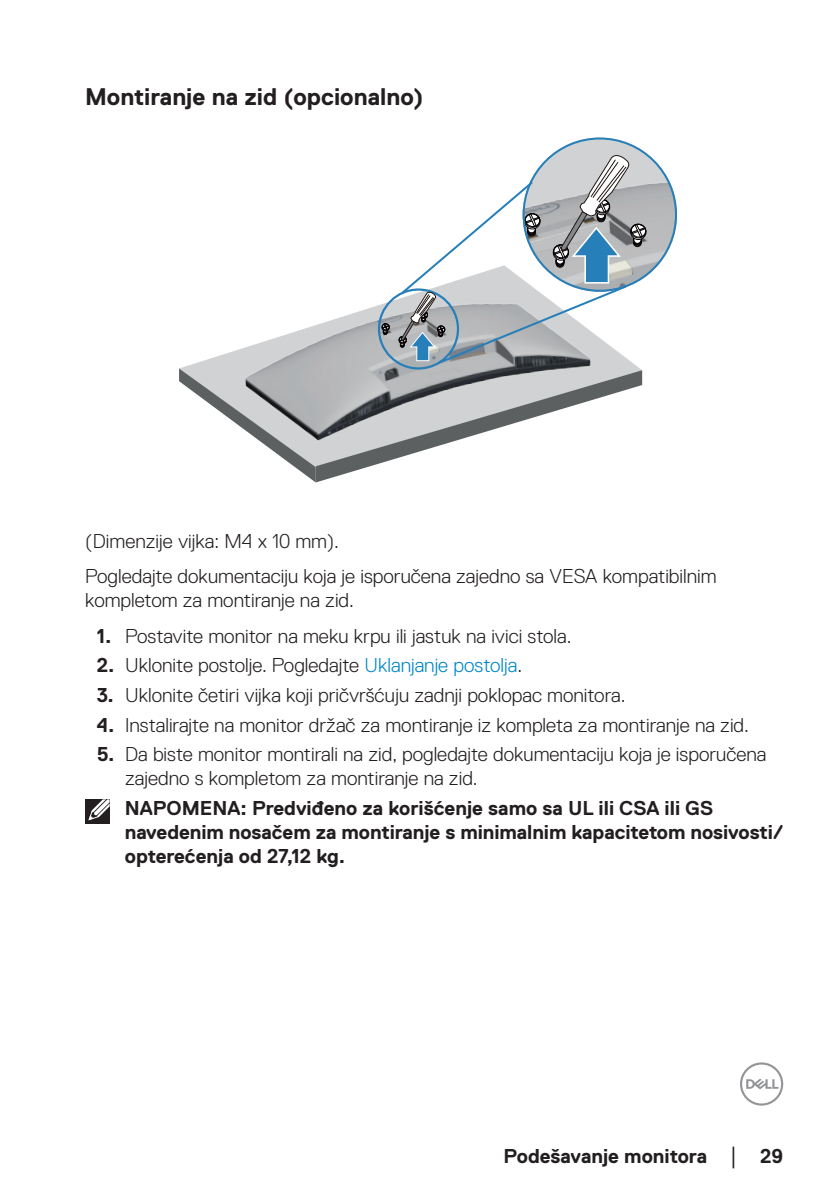
<style>
.page{position:relative;width:840px;height:1191px;background:#fff}
.page>*{position:absolute;margin:0;border:0;box-sizing:border-box;transform-origin:0 0}
.Head2{font:700 24px "Dell Replica";color:#231f20}
.text{font:300 20px/24px "Dell Replica";color:#231f20}
.text-2{font:700 20px/24px "Dell Replica";letter-spacing:-.005em;color:#231f20}
.s1{font-weight:700}
.s2{color:#0087cb}
.s3{font-family:"Times New Roman";font-weight:400;font-size:18px}
</style>
<div class="page">
<svg style="left:740px;top:1062px;width:42px;height:43px"></svg>
<svg style="left:179px;top:138px;width:497px;height:344px"></svg>
<div style="left:85px;top:799px;width:24px;height:24px;background:#231f20"></div>
<svg style="left:88px;top:799px;width:22px;height:22px"></svg>
<p class="Head2" style="left:85px;top:84px;width:340px">Montiranje na zid (opcionalno)</p>
<p class="text" style="left:85px;top:529px;width:255px">(Dimenzije vijka: M4 x 10 mm).</p>
<p class="text" style="left:85px;top:564px;width:632px">Pogledajte dokumentaciju koja je isporučena zajedno sa VESA kompatibilnim kompletom za montiranje na zid.</p>
<p class="text" style="left:97px;top:624px;width:476px"><span class="s1">1.</span> Postavite monitor na meku krpu ili jastuk na ivici stola.</p>
<p class="text" style="left:97px;top:653px;width:426px"><span class="s1">2.</span> Uklonite postolje. Pogledajte <span class="s2">Uklanjanje postolja</span>.</p>
<p class="text" style="left:97px;top:683px;width:530px"><span class="s1">3.</span> Uklonite četiri vijka koji pričvršćuju zadnji poklopac monitora.</p>
<p class="text" style="left:97px;top:713px;width:653px"><span class="s1">4.</span> Instalirajte na monitor držač za montiranje iz kompleta za montiranje na zid.</p>
<p class="text" style="left:125px;top:742px;width:642px;text-indent:-28px"><span class="s1">5.</span> Da biste monitor montirali na zid, pogledajte dokumentaciju koja je isporučena zajedno s kompletom za montiranje na zid.</p>
<p class="text-2" style="left:125px;top:796px;width:659px">NAPOMENA: Predviđeno za korišćenje samo sa UL ili CSA ili GS navedenim nosačem za montiranje s minimalnim kapacitetom nosivosti/ opterećenja od 27,12 kg.</p>
<p class="text-2" style="left:503px;top:1143px;width:281px">Podešavanje monitora <span class="s3">│</span> 29</p>
</div>
